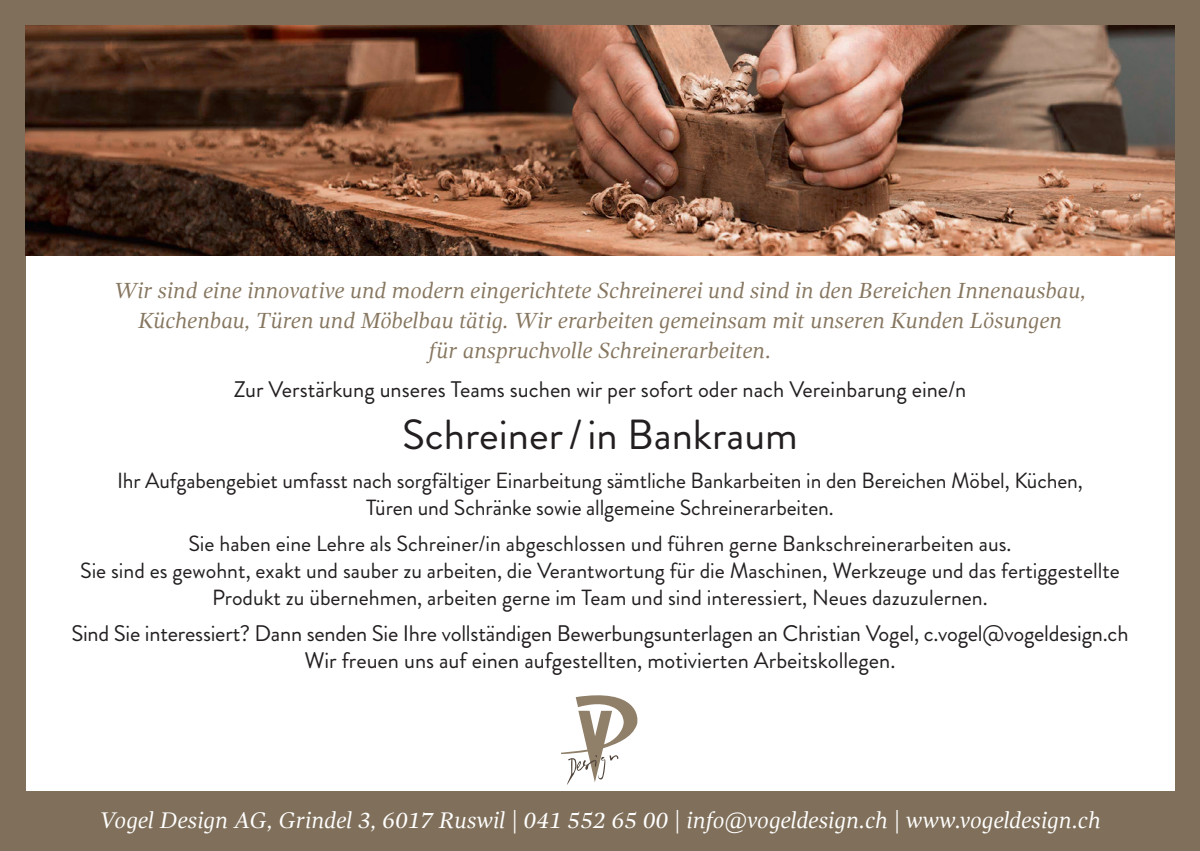
<style>
.page{position:relative;width:1200px;height:851px;background:#fff}
.page>*{position:absolute;margin:0;border:0;box-sizing:border-box;transform-origin:0 0}
.t1{font:42px "Brandon Grotesque";color:#231f20}
.t2{font:italic 23.4px "Gandhi Serif";color:#fff}
.t3{font:22.5px/27px "Brandon Grotesque";letter-spacing:-.005em;color:#231f20;text-align:center}
.t4{font:italic 22.5px/30px "Gandhi Serif";color:#86765f;text-align:center}
.t5{font:21.9px/27px "Brandon Grotesque";color:#231f20;text-align:center}
</style>
<div class="page">
<div style="left:0;top:0;width:1199px;height:850px;background:#80705b"></div>
<div style="left:26px;top:26px;width:1148px;height:765px;background:#fff"></div>
<svg style="left:561px;top:695px;width:77px;height:89px"></svg>
<img style="left:26px;top:26px;width:1148px;height:229px">
<p class="t4" style="left:114px;top:275px;width:973px">Wir sind eine innovative und modern eingerichtete Schreinerei und sind in den Bereichen Innenausbau,<br>Küchenbau, Türen und Möbelbau tätig. Wir erarbeiten gemeinsam mit unseren Kunden Lösungen<br>für anspruchvolle Schreinerarbeiten.</p>
<p class="t3" style="left:234px;top:375px;width:733px">Zur Verstärkung unseres Teams suchen wir per sofort oder nach Vereinbarung eine/n</p>
<p class="t1" style="left:402px;top:405px;width:397px">Schreiner/in Bankraum</p>
<p class="t5" style="left:117px;top:467px;width:967px">Ihr Aufgabengebiet umfasst nach sorgfältiger Einarbeitung sämtliche Bankarbeiten in den Bereichen Möbel, Küchen,<br>Türen und Schränke sowie allgemeine Schreinerarbeiten.</p>
<p class="t5" style="left:80px;top:530px;width:1040px">Sie haben eine Lehre als Schreiner/in abgeschlossen und führen gerne Bankschreinerarbeiten aus.<br>Sie sind es gewohnt, exakt und sauber zu arbeiten, die Verantwortung für die Maschinen, Werkzeuge und das fertiggestellte<br>Produkt zu übernehmen, arbeiten gerne im Team und sind interessiert, Neues dazuzulernen.</p>
<p class="t3" style="left:71px;top:619px;width:1058px">Sind Sie interessiert? Dann senden Sie Ihre vollständigen Bewerbungsunterlagen an Christian Vogel, c.vogel@vogeldesign.ch<br>Wir freuen uns auf einen aufgestellten, motivierten Arbeitskollegen.</p>
<p class="t2" style="left:99px;top:807px;width:1002px">Vogel Design AG, Grindel 3, 6017 Ruswil | 041 552 65 00 | info@vogeldesign.ch | www.vogeldesign.ch</p>
</div>
